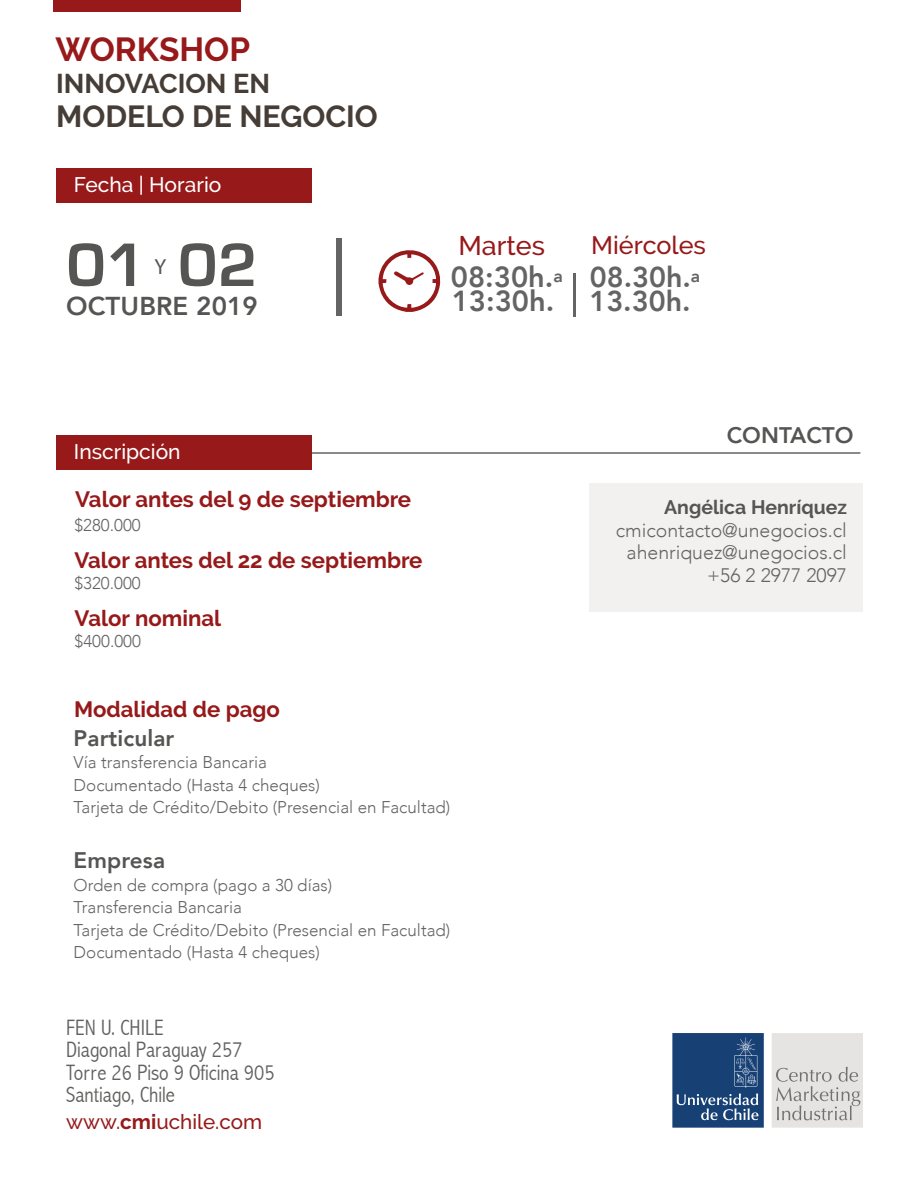
<style>
.page{position:relative;width:918px;height:1188px;background:#fff}
.page>*{position:absolute;margin:0;border:0;box-sizing:border-box;transform-origin:0 0}
.t1{font:700 63.6px "Eurostile";color:#555553}
.t2{font:700 33.3px "Raleway";color:#97191a}
.t3{font:700 30.45px "Raleway";color:#463d36}
.t4{font:800 28.95px/24.6px "Avenir";color:#656464}
.t5{font:800 28.65px/24.3px "Avenir";color:#656464}
.t6{font:700 27.15px "Raleway";color:#463d36}
.t7{font:500 26.85px "Raleway";color:#97191a}
.t8{font:800 25.8px "Avenir";letter-spacing:.005em;color:#555553}
.t9{font:500 25.2px "Raleway";color:#97191a}
.t10{font:800 22.5px "Avenir";letter-spacing:.005em;color:#555553}
.t11{font:300 condensed 22.35px/22.5px "Abadi";color:#616160}
.t12{font:700 22.2px "Raleway";color:#97191a}
.t13{font:21.9px "Myriad Pro";color:#555553}
.t14{font:500 21px "Raleway";color:#fff}
.t15{font:500 20.7px "Raleway";color:#97191a}
.t16{font:300 19.5px/22.5px "Avenir";color:#656464;text-align:right}
.t17{font:700 19.5px "Raleway";color:#555553}
.t18{font:300 16.95px/22.5px "Avenir";color:#656464}
.s1{font-weight:700}
</style>
<div class="page">
<div style="left:589px;top:483px;width:273px;height:129px;background:#f2f1ef"></div>
<hr style="left:140px;top:452px;width:720px;height:2px;background:#656464">
<svg style="left:672px;top:1033px;width:191px;height:95px;background:#8899af"></svg>
<svg style="left:379px;top:250px;width:62px;height:62px"></svg>
<div style="left:336px;top:238px;width:6px;height:78px;background:#656464"></div>
<hr style="left:573px;top:273px;width:3px;height:43px;background:#656464">
<div style="left:54px;top:0;width:187px;height:12px;background:#97191a"></div>
<div style="left:56px;top:169px;width:255px;height:34px;background:#97191a"></div>
<div style="left:56px;top:436px;width:255px;height:34px;background:#97191a"></div>
<h2 class="t2" style="left:56px;top:31px;width:196px">WORKSHOP</h2>
<h3 class="t6" style="left:56px;top:68px;width:215px">INNOVACION EN</h3>
<h3 class="t3" style="left:56px;top:99px;width:323px">MODELO DE NEGOCIO</h3>
<p class="t14" style="left:74px;top:173px;width:149px">Fecha | Horario</p>
<h1 class="t1" style="left:66px;top:230px;width:193px">01 02</h1>
<h3 class="t8" style="left:66px;top:286px;width:193px">OCTUBRE 2019</h3>
<p class="t13" style="left:154px;top:254px;width:13px">Y</p>
<h3 class="t7" style="left:459px;top:230px;width:88px">Martes</h3>
<h3 class="t4" style="left:451px;top:265px;width:113px">08:30h.<sup>a<br></sup>13:30h.</h3>
<h3 class="t9" style="left:591px;top:231px;width:116px">Miércoles</h3>
<h3 class="t5" style="left:589px;top:265px;width:112px">08.30h.<sup>a<br></sup>13.30h.</h3>
<p class="t14" style="left:74px;top:440px;width:108px">Inscripción</p>
<h3 class="t12" style="left:75px;top:486px;width:338px">Valor antes del 9 de septiembre</h3>
<p class="t18" style="left:74px;top:514px;width:68px">$280.000</p>
<h3 class="t12" style="left:74px;top:547px;width:350px">Valor antes del 22 de septiembre</h3>
<p class="t18" style="left:74px;top:572px;width:68px">$320.000</p>
<h3 class="t12" style="left:75px;top:606px;width:148px">Valor nominal</h3>
<p class="t18" style="left:75px;top:630px;width:68px">$400.000</p>
<h3 class="t12" style="left:74px;top:697px;width:207px">Modalidad de pago</h3>
<h3 class="t10" style="left:74px;top:720px;width:102px">Particular</h3>
<p class="t18" style="left:74px;top:751px;width:378px">Vía transferencia Bancaria<br>Documentado (Hasta 4 cheques)<br>Tarjeta de Crédito/Debito (Presencial en Facultad)</p>
<h3 class="t10" style="left:74px;top:843px;width:93px">Empresa</h3>
<p class="t18" style="left:74px;top:874px;width:378px">Orden de compra (pago a 30 días)<br>Transferencia Bancaria<br>Tarjeta de Crédito/Debito (Presencial en Facultad)<br>Documentado (Hasta 4 cheques)</p>
<h3 class="t11" style="left:66px;top:1016px;width:210px">FEN U. CHILE<br>Diagonal Paraguay 257<br>Torre 26 Piso 9 Oficina 905<br>Santiago, Chile</h3>
<p class="t15" style="left:66px;top:1109px;width:197px">www.<span class="s1">cmi</span>uchile.com</p>
<h3 class="t10" style="left:727px;top:418px;width:129px">CONTACTO</h3>
<p class="t17" style="left:664px;top:496px;width:184px">Angélica Henríquez</p>
<p class="t16" style="left:616px;top:519px;width:233px">cmicontacto@unegocios.cl ahenriquez@unegocios.cl +56 2 2977 2097</p>
</div>
